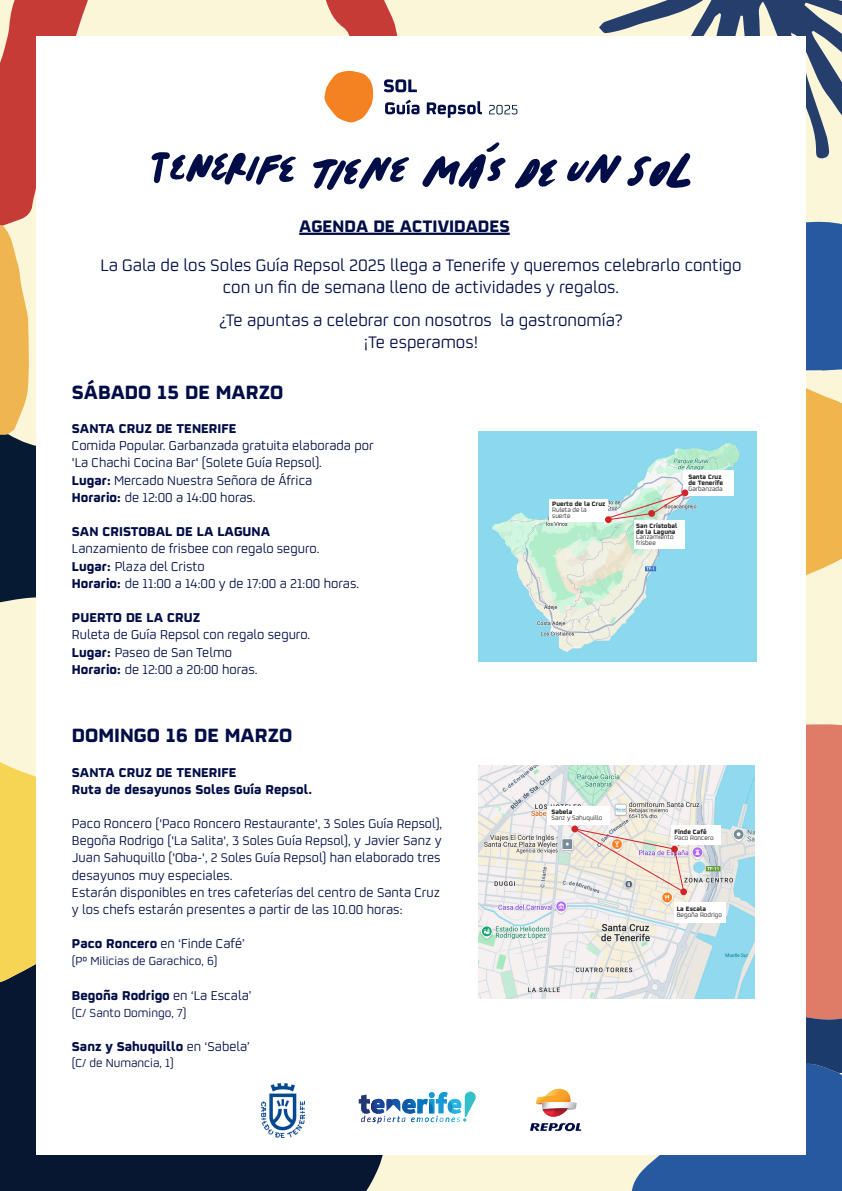
<style>
.page{position:relative;width:842px;height:1191px;background:#fbf6d7}
.page>*{position:absolute;margin:0;border:0;box-sizing:border-box;transform-origin:0 0}
.t1{font:700 21.4px "Repsol Viet";color:#000d46}
.t2{font:18.5px "Repsol Viet";color:#000d46}
.t3{font:700 18.5px "Repsol Viet";color:#000d46}
.t4{font:14.3px/17.2px "Repsol Viet";color:#000d46}
.t5{font:700 14.3px/17.1px "Repsol Viet";color:#000d46}
.t6{font:14px/17.1px "Repsol Viet";color:#000d46}
.t7{font:13px "Repsol Viet";color:#000d46}
.t8{font:7px/5.8px "Repsol Viet";color:#231f20}
.t9{font:700 7px "Repsol Viet";color:#231f20}
.s1{font-weight:700}
.s2{font-size:14.3px}
.s3{font-size:14px}
.s4{font-weight:400}
</style>
<div class="page">
<div style="left:0;top:988px;width:387px;height:203px;background:#081731"></div>
<div style="left:806px;top:723px;width:36px;height:268px;background:#de7c67"></div>
<svg style="left:296px;top:0;width:127px;height:36px;background:#e3a38f"></svg>
<svg style="left:0;top:740px;width:36px;height:248px;background:#e9ce62"></svg>
<div style="left:36px;top:36px;width:770px;height:1119px;background:#fff"></div>
<hr style="left:299px;top:233px;width:211px;height:2px;background:#000d46">
<img style="left:261px;top:1083px;width:44px;height:54px">
<svg style="left:359px;top:1091px;width:117px;height:31px"></svg>
<svg style="left:530px;top:991px;width:312px;height:200px"></svg>
<svg style="left:324px;top:71px;width:49px;height:51px"></svg>
<svg style="left:384px;top:79px;width:33px;height:13px"></svg>
<svg style="left:385px;top:100px;width:34px;height:14px"></svg>
<svg style="left:427px;top:101px;width:55px;height:17px"></svg>
<svg style="left:489px;top:105px;width:28px;height:9px"></svg>
<svg style="left:515px;top:159px;width:42px;height:30px"></svg>
<svg style="left:566px;top:0;width:276px;height:188px"></svg>
<svg style="left:313px;top:157px;width:96px;height:33px"></svg>
<svg style="left:0;top:0;width:296px;height:606px"></svg>
<svg style="left:422px;top:142px;width:84px;height:47px"></svg>
<img style="left:478px;top:431px;width:278px;height:230px">
<div style="left:549px;top:499px;width:59px;height:22px;background:#fff"></div>
<div style="left:605px;top:516px;width:7px;height:7px;background:#d1232a;border-radius:50%"></div>
<svg style="left:608px;top:221px;width:234px;height:361px"></svg>
<div style="left:634px;top:520px;width:50px;height:28px;background:#fff"></div>
<img style="left:478px;top:765px;width:277px;height:233px">
<div style="left:671px;top:825px;width:50px;height:20px;background:#fff"></div>
<div style="left:674px;top:902px;width:52px;height:20px;background:#fff"></div>
<div style="left:547px;top:806px;width:62px;height:18px;background:#fff"></div>
<div style="left:680px;top:888px;width:7px;height:7px;background:#d1232a;border-radius:50%"></div>
<div style="left:571px;top:825px;width:7px;height:7px;background:#d1232a;border-radius:50%"></div>
<svg style="left:574px;top:828px;width:110px;height:64px;background:#e9ddd4"></svg>
<p class="t3" style="left:299px;top:211px;width:212px">AGENDA DE ACTIVIDADES</p>
<p class="t2" style="left:100px;top:252px;width:643px">La Gala de los Soles Guía Repsol 2025 llega a Tenerife y queremos celebrarlo contigo</p>
<p class="t2" style="left:223px;top:274px;width:398px">con un fin de semana lleno de actividades y regalos.</p>
<p class="t2" style="left:219px;top:307px;width:406px">¿Te apuntas a celebrar con nosotros la gastronomía?</p>
<p class="t2" style="left:364px;top:330px;width:116px">¡Te esperamos!</p>
<p class="t1" style="left:72px;top:374px;width:213px">SÁBADO 15 DE MARZO</p>
<p class="t4" style="left:72px;top:419px;width:303px"><span class="s1">SANTA CRUZ DE TENERIFE<br></span>Comida Popular. Garbanzada gratuita elaborada por 'La Chachi Cocina Bar' (Solete Guía Repsol).<br><span class="s1">Lugar:</span> Mercado Nuestra Señora de África<br><span class="s1">Horario:</span> de 12:00 a 14:00 horas.</p>
<p class="t4" style="left:72px;top:522px;width:289px"><span class="s1">SAN CRISTOBAL DE LA LAGUNA<br></span>Lanzamiento de frisbee con regalo seguro.<br><span class="s1">Lugar:</span> Plaza del Cristo<br><span class="s1">Horario:</span> de 11:00 a 14:00 y de 17:00 a 21:00 horas.</p>
<p class="t4" style="left:72px;top:608px;width:240px"><span class="s1">PUERTO DE LA CRUZ<br></span>Ruleta de Guía Repsol con regalo seguro.<br><span class="s1">Lugar:</span> Paseo de San Telmo<br><span class="s1">Horario:</span> de 12:00 a 20:00 horas.</p>
<p class="t1" style="left:72px;top:718px;width:222px">DOMINGO 16 DE MARZO</p>
<p class="t5" style="left:72px;top:761px;width:242px">SANTA CRUZ DE TENERIFE<br>Ruta de desayunos Soles Guía Repsol.</p>
<p class="t6" style="left:72px;top:814px;width:372px"><span class="s2">Paco Roncero</span> ('Paco Roncero Restaurante', 3 Soles Guía Repsol)<span class="s2">,<br>Begoña Rodrigo</span> ('La Salita', 3 Soles Guía Repsol)<span class="s2">, y Javier Sanz y</span></p>
<p class="t4" style="left:72px;top:848px;width:370px">Juan Sahuquillo <span class="s3">('Oba-', 2 Soles Guía Repsol)</span> han elaborado tres desayunos muy especiales.<br>Estarán disponibles en tres cafeterías del centro de Santa Cruz y los chefs estarán presentes a partir de las 10.00 horas:</p>
<p class="t4" style="left:72px;top:934px;width:174px"><span class="s1">Paco Roncero</span> en ‘Finde Café’</p>
<p class="t7" style="left:72px;top:952px;width:147px">(Pº Milicias de Garachico, 6)</p>
<p class="t5" style="left:72px;top:984px;width:181px">Begoña Rodrigo <span class="s4">en ‘La Escala’</span></p>
<p class="t7" style="left:72px;top:1003px;width:116px">(C/ Santo Domingo, 7)</p>
<p class="t5" style="left:72px;top:1036px;width:180px">Sanz y Sahuquillo <span class="s4">en ‘Sabela’</span></p>
<p class="t7" style="left:72px;top:1053px;width:103px">(C/ de Numancia, 1)</p>
<p class="t9" style="left:552px;top:498px;width:55px">Puerto de la Cruz</p>
<p class="t8" style="left:552px;top:507px;width:36px">Ruleta de la suerte</p>
<p class="t9" style="left:688px;top:471px;width:35px">Santa Cruz</p>
<p class="t9" style="left:688px;top:477px;width:36px">de Tenerife</p>
<p class="t8" style="left:688px;top:485px;width:36px">Garbanzada</p>
<p class="t9" style="left:636px;top:519px;width:43px">San Cristobal</p>
<p class="t9" style="left:636px;top:525px;width:41px">de la Laguna</p>
<p class="t8" style="left:636px;top:534px;width:39px">Lanzamiento frisbee</p>
<p class="t9" style="left:551px;top:806px;width:22px">Sabela</p>
<p class="t8" style="left:551px;top:814px;width:52px">Sanz y Sahuquillo</p>
<p class="t9" style="left:674px;top:826px;width:34px">Finde Café</p>
<p class="t8" style="left:674px;top:834px;width:41px">Paco Roncero</p>
<p class="t9" style="left:677px;top:902px;width:31px">La Escala</p>
<p class="t8" style="left:677px;top:911px;width:47px">Begoña Rodrigo</p>
</div>
